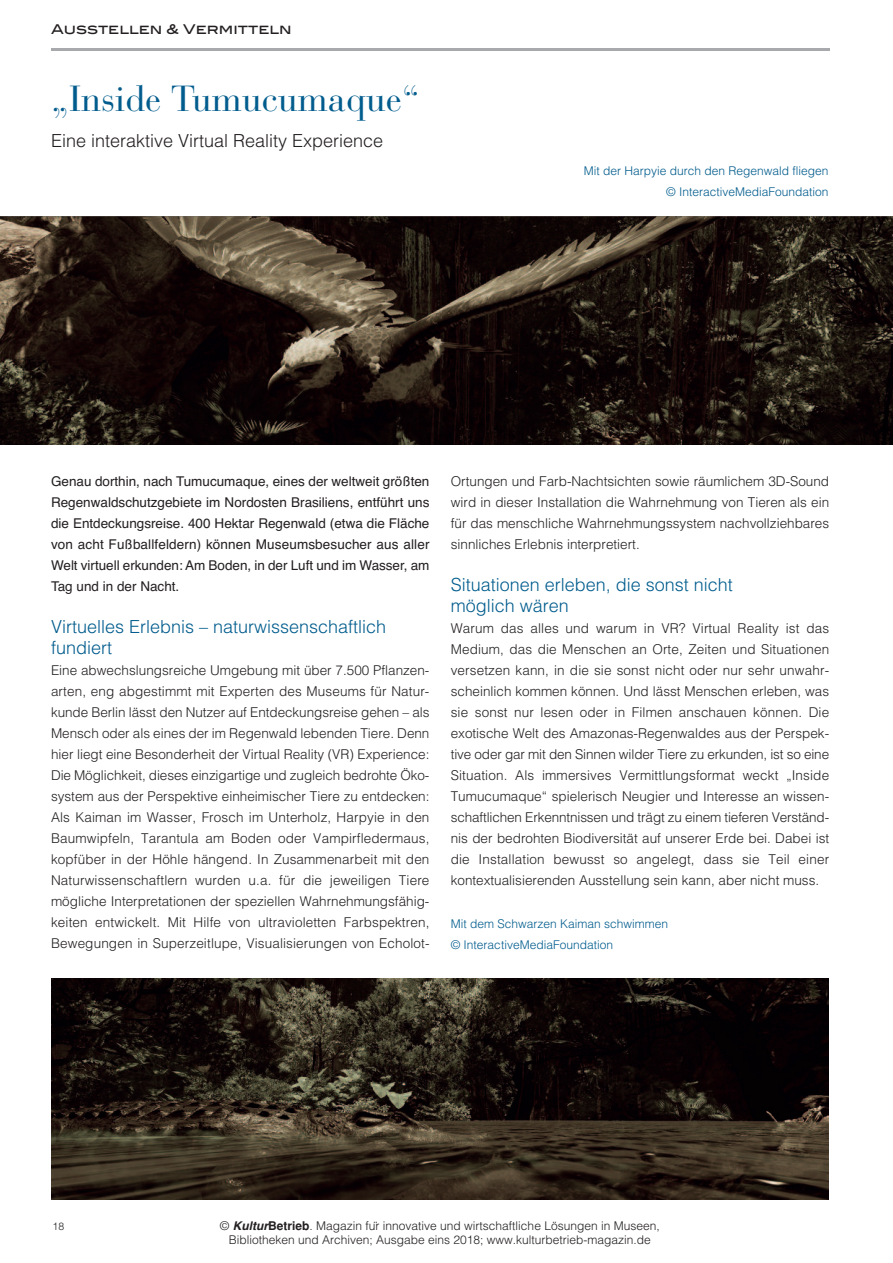
<style>
.page{position:relative;width:893px;height:1263px;background:#fff}
.page>*{position:absolute;margin:0;border:0;box-sizing:border-box;transform-origin:0 0}
.t1{font:36px "Bauer Bodoni";color:#015c8d}
.t2{font:300 18px/21px "Helvetica";color:#015c8d}
.t3{font:300 18px "Helvetica";color:#231f20}
.t4{font:300 13.5px/21px "Helvetica";color:#231f20;text-align:justify}
.t5{font:13.5px/21px "Helvetica";color:#231f20;text-align:justify}
.t6{font:13.5px "Blair Md ITCTT Medium";color:#231f20}
.t7{font:300 12px/14.4px "Helvetica";color:#231f20;text-align:center}
.t8{font:300 12px/21px "Helvetica";color:#015c8d;text-align:right}
.t9{font:300 10.5px "Helvetica";color:#231f20}
.s1{font-weight:700;font-style:italic}
.s2{font-weight:700}
</style>
<div class="page">
<img style="left:0;top:217px;width:893px;height:228px">
<img style="left:52px;top:978px;width:776px;height:221px">
<hr style="left:51px;top:49px;width:778px;height:2px;background:#a8a9ad">
<p class="t6" style="left:51px;top:18px;width:242px">Ausstellen &amp; Vermitteln</p>
<h1 class="t1" style="left:51px;top:86px;width:370px">„Inside Tumucumaque“</h1>
<h2 class="t3" style="left:51px;top:126px;width:334px">Eine interaktive Virtual Reality Experience</h2>
<p class="t8" style="left:584px;top:159px;width:246px">Mit der Harpyie durch den Regenwald fliegen © InteractiveMediaFoundation</p>
<p class="t5" style="left:51px;top:471px;width:380px">Genau dorthin, nach Tumucumaque, eines der weltweit größten Regenwaldschutzgebiete im Nordosten Brasiliens, entführt uns die Entdeckungsreise. 400 Hektar Regenwald (etwa die Fläche von acht Fußballfeldern) können Museumsbesucher aus aller Welt virtuell erkunden: Am Boden, in der Luft und im Wasser, am Tag und in der Nacht.</p>
<h2 class="t2" style="left:51px;top:615px;width:337px">Virtuelles Erlebnis – naturwissenschaftlich fundiert</h2>
<p class="t4" style="left:51px;top:659px;width:380px">Eine abwechslungsreiche Umgebung mit über 7.500 Pflanzen&shy;arten, eng abgestimmt mit Experten des Museums für Natur&shy;kunde Berlin lässt den Nutzer auf Entdeckungsreise gehen – als Mensch oder als eines der im Regenwald lebenden Tiere. Denn hier liegt eine Besonderheit der Virtual Reality (VR) Experience:<br>Die Möglichkeit, dieses einzigartige und zugleich bedrohte Öko&shy;system aus der Perspektive einheimischer Tiere zu entdecken:<br>Als Kaiman im Wasser, Frosch im Unterholz, Harpyie in den Baumwipfeln, Tarantula am Boden oder Vampirfledermaus, kopfüber in der Höhle hängend. In Zusammenarbeit mit den Naturwissenschaftlern wurden u.a. für die jeweiligen Tiere mögliche Interpretationen der speziellen Wahrnehmungsfähig&shy;keiten entwickelt. Mit Hilfe von ultravioletten Farbspektren, Bewegungen in Superzeitlupe, Visualisierungen von Echolot-</p>
<p class="t4" style="left:451px;top:469px;width:380px">Ortungen und Farb-Nachtsichten sowie räumlichem 3D-Sound wird in dieser Installation die Wahrnehmung von Tieren als ein für das menschliche Wahrnehmungssystem nachvollziehbares sinnliches Erlebnis interpretiert.</p>
<h2 class="t2" style="left:451px;top:573px;width:284px">Situationen erleben, die sonst nicht möglich wären</h2>
<p class="t4" style="left:451px;top:616px;width:380px">Warum das alles und warum in VR? Virtual Reality ist das Medium, das die Menschen an Orte, Zeiten und Situationen versetzen kann, in die sie sonst nicht oder nur sehr unwahr&shy;scheinlich kommen können. Und lässt Menschen erleben, was sie sonst nur lesen oder in Filmen anschauen können. Die exotische Welt des Amazonas-Regenwaldes aus der Perspek&shy;tive oder gar mit den Sinnen wilder Tiere zu erkunden, ist so eine Situation. Als immersives Vermittlungsformat weckt „Inside Tumucumaque“ spielerisch Neugier und Interesse an wissen&shy;schaftlichen Erkenntnissen und trägt zu einem tieferen Verständ&shy;nis der bedrohten Biodiversität auf unserer Erde bei. Dabei ist die Installation bewusst so angelegt, dass sie Teil einer kontextualisierenden Ausstellung sein kann, aber nicht muss.</p>
<p class="t8" style="left:451px;top:912px;width:219px;text-align:left">Mit dem Schwarzen Kaiman schwimmen © InteractiveMediaFoundation</p>
<p class="t9" style="left:53px;top:1217px;width:13px">18</p>
<p class="t7" style="left:220px;top:1217px;width:441px">© <span class="s1">Kultur</span><span class="s2">Betrieb</span>. Magazin für innovative und wirtschaftliche Lösungen in Museen,<br>Bibliotheken und Archiven; Ausgabe eins 2018; www.kulturbetrieb-magazin.de</p>
</div>
